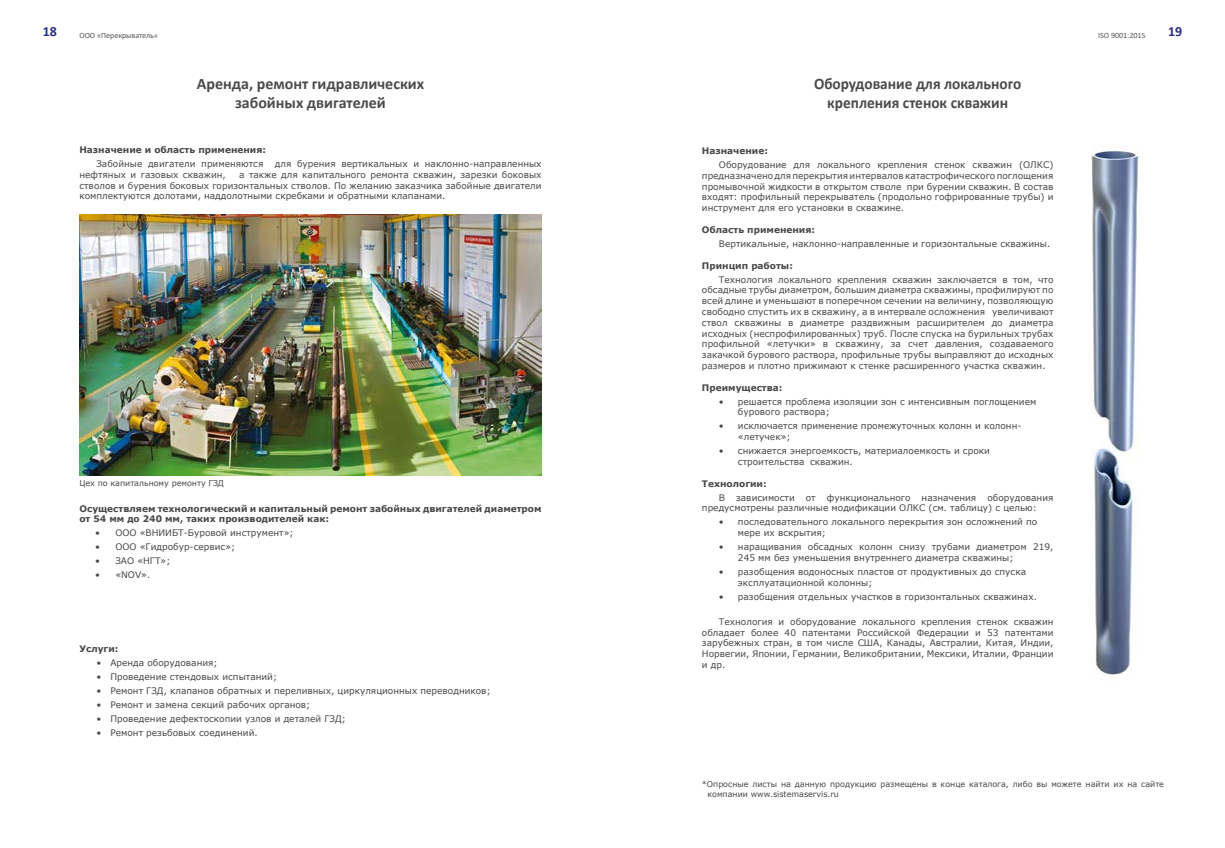
<style>
.page{position:relative;width:1225px;height:848px;background:#fff}
.page>*{position:absolute;margin:0;border:0;box-sizing:border-box;transform-origin:0 0}
.t1{font:700 16px/19.2px "Calibri";color:#4b4b4a;text-align:center;scale:.96 1}
.t2{font:700 16px/19.2px "Calibri";color:#4b4b4a;text-align:center}
.t3{font:700 14px "Calibri";color:#272d86}
.t4{font:9px/10.8px "MS Reference Sans Serif";color:#484847}
.t5{font:700 9px/10.8px "MS Reference Sans Serif";color:#484847}
.t6{font:8px/9.6px "MS Reference Sans Serif";color:#484847}
.t7{font:8px "Calibri";color:#565655}
</style>
<div class="page">
<img style="left:79px;top:214px;width:462px;height:262px">
<img style="left:1091px;top:150px;width:48px;height:525px">
<h2 class="t3" style="left:43px;top:21px;width:16px">18</h2>
<p class="t7" style="left:79px;top:29px;width:80px">ООО «Перекрыватель»</p>
<p class="t7" style="left:1098px;top:29px;width:49px">ISO 9001:2015</p>
<h2 class="t3" style="left:1168px;top:21px;width:16px">19</h2>
<h1 class="t2" style="left:197px;top:73px;width:229px">Аренда, ремонт гидравлических забойных двигателей</h1>
<p class="t5" style="left:79px;top:144px;width:188px">Назначение и область применения:</p>
<p class="t4" style="left:96px;top:158px;width:168px">Забойные двигатели применяются</p>
<p class="t4" style="left:275px;top:158px;width:268px">для бурения вертикальных и наклонно-направленных</p>
<p class="t4" style="left:79px;top:169px;width:148px">нефтяных и газовых скважин,</p>
<h1 class="t1" style="left:814px;top:73px;width:217px">Оборудование для локального крепления стенок скважин</h1>
<p class="t5" style="left:702px;top:145px;width:68px">Назначение:</p>
<p class="t4" style="left:702px;top:159px;width:353px;text-align:justify;text-indent:17px">Оборудование для локального крепления стенок скважин (ОЛКС) предназначенодляперекрытияинтерваловкатастрофическогопоглощения промывочной жидкости в открытом стволе при бурении скважин. В состав входят: профильный перекрыватель (продольно гофрированные трубы) и инструмент для его установки в скважине.</p>
<p class="t5" style="left:702px;top:224px;width:115px">Область применения:</p>
<p class="t4" style="left:719px;top:238px;width:333px">Вертикальные, наклонно-направленные и горизонтальные скважины.</p>
<p class="t5" style="left:702px;top:259px;width:93px">Принцип работы:</p>
<p class="t4" style="left:702px;top:273px;width:353px;text-align:justify;text-indent:17px">Технология локального крепления скважин заключается в том, что обсадные трубы диаметром, большим диаметра скважины, профилируют по всей длине и уменьшают в поперечном сечении на величину, позволяющую свободно спустить их в скважину, а в интервале осложнения увеличивают ствол скважины в диаметре раздвижным расширителем до диаметра исходных (неспрофилированных) труб. После спуска на бурильных трубах профильной «летучки» в скважину, за счет давления, создаваемого закачкой бурового раствора, профильные трубы выправляют до исходных размеров и плотно прижимают к стенке расширенного участка скважин.</p>
<p class="t5" style="left:702px;top:381px;width:82px">Преимущества:</p>
<p class="t4" style="left:738px;top:395px;width:300px;text-indent:-19px">• решается проблема изоляции зон с интенсивным поглощением бурового раствора;</p>
<p class="t4" style="left:738px;top:420px;width:285px;text-indent:-19px">• исключается применение промежуточных колонн и колонн-«летучек»;</p>
<p class="t4" style="left:738px;top:445px;width:253px;text-indent:-19px">• снижается энергоемкость, материалоемкость и сроки строительства скважин.</p>
<p class="t5" style="left:702px;top:477px;width:66px">Технологии:</p>
<p class="t4" style="left:702px;top:491px;width:353px;text-indent:17px">В зависимости от функционального назначения оборудования предусмотрены различные модификации ОЛКС (см. таблицу) с целью:</p>
<p class="t4" style="left:738px;top:516px;width:301px;text-indent:-19px">• последовательного локального перекрытия зон осложнений по мере их вскрытия;</p>
<p class="t4" style="left:738px;top:541px;width:317px;text-indent:-19px">• наращивания обсадных колонн снизу трубами диаметром 219,<br>245 мм без уменьшения внутреннего диаметра скважины;</p>
<p class="t4" style="left:738px;top:566px;width:290px;text-indent:-19px">• разобщения водоносных пластов от продуктивных до спуска эксплуатационной колонны;</p>
<p class="t4" style="left:719px;top:591px;width:319px">• разобщения отдельных участков в горизонтальных скважинах.</p>
<p class="t4" style="left:702px;top:615px;width:353px;text-align:justify;text-indent:17px">Технология и оборудование локального крепления стенок скважин обладает более 40 патентами Российской Федерации и 53 патентами зарубежных стран, в том числе США, Канады, Австралии, Китая, Индии, Норвегии, Японии, Германии, Великобритании, Мексики, Италии, Франции и др.</p>
<p class="t4" style="left:79px;top:169px;width:464px;text-align:justify;text-indent:160px">а также для капитального ремонта скважин, зарезки боковых стволов и бурения боковых горизонтальных стволов. По желанию заказчика забойные двигатели комплектуются долотами, наддолотными скребками и обратными клапанами.</p>
<p class="t6" style="left:79px;top:478px;width:146px">Цех по капитальному ремонту ГЗД</p>
<p class="t5" style="left:79px;top:502px;width:464px">Осуществляем технологический и капитальный ремонт забойных двигателей диаметром от 54 мм до 240 мм, таких производителей как:</p>
<p class="t4" style="left:95px;top:527px;width:200px">• ООО «ВНИИБТ-Буровой инструмент»;</p>
<p class="t4" style="left:95px;top:541px;width:142px">• ООО «Гидробур-сервис»;</p>
<p class="t4" style="left:95px;top:555px;width:77px">• ЗАО «НГТ»;</p>
<p class="t4" style="left:95px;top:569px;width:57px">• «NOV».</p>
<p class="t5" style="left:79px;top:642px;width:41px">Услуги:</p>
<p class="t4" style="left:96px;top:656px;width:123px">• Аренда оборудования;</p>
<p class="t4" style="left:96px;top:670px;width:182px">• Проведение стендовых испытаний;</p>
<p class="t4" style="left:96px;top:684px;width:396px">• Ремонт ГЗД, клапанов обратных и переливных, циркуляционных переводников;</p>
<p class="t4" style="left:96px;top:698px;width:215px">• Ремонт и замена секций рабочих органов;</p>
<p class="t4" style="left:96px;top:712px;width:251px">• Проведение дефектоскопии узлов и деталей ГЗД;</p>
<p class="t4" style="left:96px;top:726px;width:163px">• Ремонт резьбовых соединений.</p>
<p class="t6" style="left:707px;top:779px;width:458px;text-indent:-6px">*Опросные листы на данную продукцию размещены в конце каталога, либо вы можете найти их на сайте компании www.sistemaservis.ru</p>
</div>
